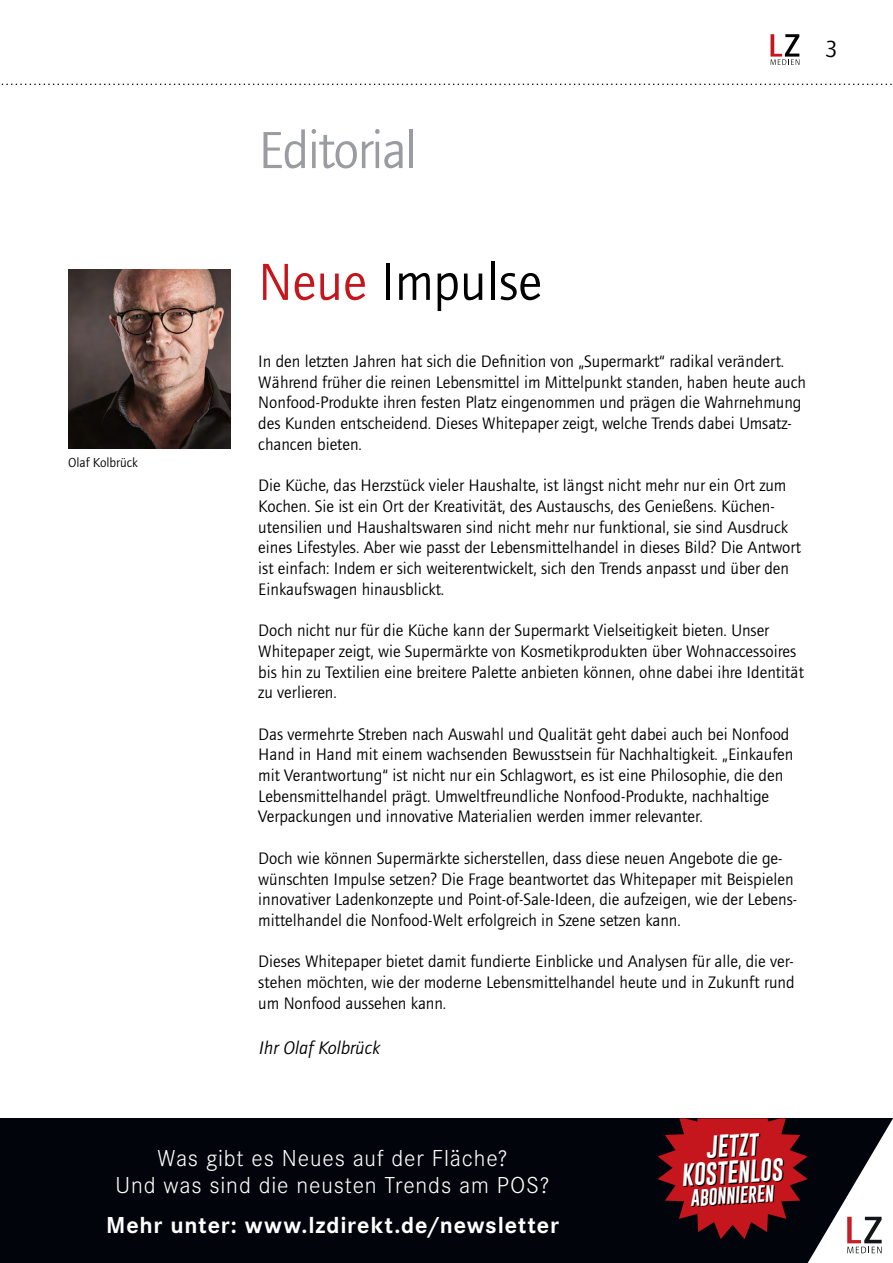
<style>
.page{position:relative;width:893px;height:1263px;background:#fff}
.page>*{position:absolute;margin:0;border:0;box-sizing:border-box;transform-origin:0 0}
.t1{font:54px "Foundry Journal";color:#000}
.t2{font:54px "Foundry Journal";letter-spacing:-.03em;color:#9b9ca1}
.t3{font:300 24px/27px "Corporate S Pro";letter-spacing:.035em;color:#fff;text-align:center}
.t4{font:700 24px "Corporate S Pro";letter-spacing:.035em;color:#fff}
.t5{font:24px "Foundry Journal";color:#000}
.t6{font:23.1px "Gobold Uplow";color:#fff}
.t7{font:italic 18.75px "Foundry Journal";color:#000}
.t8{font:17.25px/20.7px "Foundry Journal";color:#000}
.t9{font:17.25px "Gobold Uplow";color:#fff}
.t10{font:13.5px "Foundry Journal";color:#000}
.s1{color:#c4161c}
</style>
<div class="page">
<svg style="left:770px;top:34px;width:29px;height:31px"></svg>
<svg style="left:1px;top:84px;width:891px;height:1px"></svg>
<img style="left:68px;top:270px;width:162px;height:179px">
<div style="left:0;top:1118px;width:893px;height:145px;background:#01040b"></div>
<svg style="left:658px;top:1118px;width:235px;height:145px"></svg>
<p class="t2" style="left:258px;top:121px;width:161px">Editorial</p>
<p class="t5" style="left:825px;top:36px;width:14px">3</p>
<p class="t10" style="left:68px;top:455px;width:71px">Olaf Kolbrück</p>
<p class="t1" style="left:258px;top:252px;width:285px"><span class="s1">Neue</span> Impulse</p>
<p class="t8" style="left:258px;top:351px;width:549px">In den letzten Jahren hat sich die Definition von „Supermarkt“ radikal verändert.<br>Während früher die reinen Lebensmittel im Mittelpunkt standen, haben heute auch Nonfood-Produkte ihren festen Platz eingenommen und prägen die Wahrnehmung des Kunden entscheidend. Dieses Whitepaper zeigt, welche Trends dabei Umsatz&shy;chancen bieten.</p>
<p class="t8" style="left:258px;top:475px;width:544px">Die Küche, das Herzstück vieler Haushalte, ist längst nicht mehr nur ein Ort zum Kochen. Sie ist ein Ort der Kreativität, des Austauschs, des Genießens. Küchen&shy;utensilien und Haushaltswaren sind nicht mehr nur funktional, sie sind Ausdruck eines Lifestyles. Aber wie passt der Lebensmittelhandel in dieses Bild? Die Antwort ist einfach: Indem er sich weiterentwickelt, sich den Trends anpasst und über den Einkaufswagen hinausblickt.</p>
<p class="t8" style="left:258px;top:620px;width:547px">Doch nicht nur für die Küche kann der Supermarkt Vielseitigkeit bieten. Unser Whitepaper zeigt, wie Supermärkte von Kosmetikprodukten über Wohnaccessoires bis hin zu Textilien eine breitere Palette anbieten können, ohne dabei ihre Identität zu verlieren.</p>
<p class="t8" style="left:258px;top:724px;width:537px">Das vermehrte Streben nach Auswahl und Qualität geht dabei auch bei Nonfood Hand in Hand mit einem wachsenden Bewusstsein für Nachhaltigkeit. „Einkaufen mit Verantwortung“ ist nicht nur ein Schlagwort, es ist eine Philosophie, die den Lebensmittelhandel prägt. Umweltfreundliche Nonfood-Produkte, nachhaltige Verpackungen und innovative Materialien werden immer relevanter.</p>
<p class="t8" style="left:258px;top:848px;width:540px">Doch wie können Supermärkte sicherstellen, dass diese neuen Angebote die ge&shy;wünschten Impulse setzen? Die Frage beantwortet das Whitepaper mit Beispielen innovativer Ladenkonzepte und Point-of-Sale-Ideen, die aufzeigen, wie der Lebens&shy;mittelhandel die Nonfood-Welt erfolgreich in Szene setzen kann.</p>
<p class="t8" style="left:258px;top:951px;width:538px;text-align:justify">Dieses Whitepaper bietet damit fundierte Einblicke und Analysen für alle, die ver&shy;stehen möchten, wie der moderne Lebensmittelhandel heute und in Zukunft rund um Nonfood aussehen kann.</p>
<p class="t7" style="left:258px;top:1037px;width:123px">Ihr Olaf Kolbrück</p>
<h2 class="t3" style="left:116px;top:1143px;width:436px">Was gibt es Neues auf der Fläche?<br>Und was sind die neusten Trends am POS?</h2>
<h2 class="t4" style="left:106px;top:1206px;width:454px">Mehr unter: www.lzdirekt.de/newsletter</h2>
<h3 class="t6" style="left:704px;top:1129px;width:54px;rotate:-4deg">JETZT</h3>
<p class="t9" style="left:689px;top:1184px;width:85px;rotate:-4deg">ABONNIEREN</p>
<h3 class="t6" style="left:680px;top:1157px;width:103px;rotate:-4deg">KOSTENLOS</h3>
</div>
